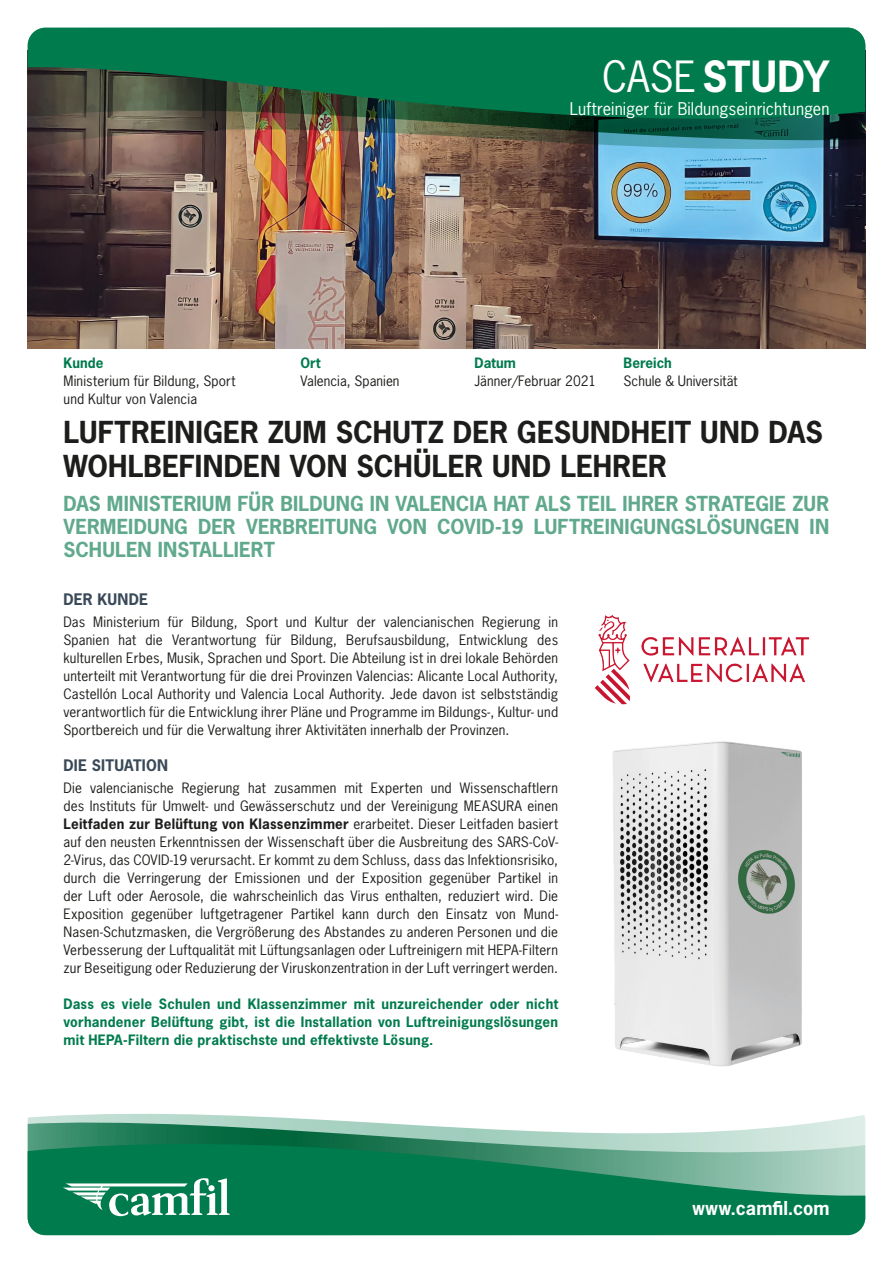
<style>
.page{position:relative;width:893px;height:1263px;background:#fff}
.page>*{position:absolute;margin:0;border:0;box-sizing:border-box;transform-origin:0 0}
.t1{font:700 40.5px "News Gothic Std";color:#fff}
.t2{font:700 28.5px/34.2px "News Gothic Std";letter-spacing:.005em;color:#1d1d1b}
.t3{font:700 19.5px/23.4px "News Gothic Std";color:#60a98d;text-align:justify}
.t4{font:700 18px "News Gothic Std";letter-spacing:.01em;color:#fff}
.t5{font:16.5px "News Gothic Std";letter-spacing:.005em;color:#fff}
.t6{font:700 15px "News Gothic Std";letter-spacing:.015em;color:#3a4958}
.t7{font:13.5px/18px "News Gothic Std";letter-spacing:.01em;color:#1d1d1b;text-align:justify}
.t8{font:700 13.5px/18px "News Gothic Std";letter-spacing:.015em;color:#007b4e;text-align:justify}
.s1{font-weight:400}
.s2{font-weight:700}
</style>
<div class="page">
<img style="left:28px;top:159px;width:837px;height:189px">
<img style="left:595px;top:615px;width:215px;height:90px">
<img style="left:612px;top:741px;width:190px;height:326px">
<img style="left:28px;top:148px;width:837px;height:11px">
<img style="left:28px;top:28px;width:837px;height:120px">
<svg style="left:28px;top:1115px;width:837px;height:120px;background:#409978"></svg>
<svg style="left:63px;top:1178px;width:167px;height:38px"></svg>
<div style="left:208px;top:1185px;width:7px;height:6px;background:#fff;border-radius:50%"></div>
<h1 class="t1" style="left:602px;top:50px;width:229px"><span class="s1">CASE</span> STUDY</h1>
<p class="t5" style="left:570px;top:98px;width:261px">Luftreiniger für Bildungseinrichtungen</p>
<p class="t8" style="left:63px;top:353px;width:41px">Kunde</p>
<p class="t7" style="left:63px;top:371px;width:174px">Ministerium für Bildung, Sport und Kultur von Valencia</p>
<p class="t8" style="left:301px;top:353px;width:22px">Ort</p>
<p class="t7" style="left:301px;top:371px;width:101px">Valencia, Spanien</p>
<p class="t8" style="left:475px;top:353px;width:43px">Datum</p>
<p class="t7" style="left:475px;top:371px;width:123px">Jänner/Februar 2021</p>
<p class="t8" style="left:624px;top:353px;width:50px">Bereich</p>
<p class="t7" style="left:624px;top:371px;width:115px">Schule &amp; Universität</p>
<p class="t2" style="left:63px;top:415px;width:761px">LUFTREINIGER ZUM SCHUTZ DER GESUNDHEIT UND DAS<br>WOHLBEFINDEN VON SCHÜLER UND LEHRER</p>
<p class="t3" style="left:63px;top:491px;width:767px">DAS MINISTERIUM FÜR BILDUNG IN VALENCIA HAT ALS TEIL IHRER STRATEGIE ZUR VERMEIDUNG DER VERBREITUNG VON COVID-19 LUFTREINIGUNGSLÖSUNGEN IN SCHULEN INSTALLIERT</p>
<p class="t6" style="left:63px;top:589px;width:86px">DER KUNDE</p>
<p class="t7" style="left:63px;top:613px;width:496px">Das Ministerium für Bildung, Sport und Kultur der valencianischen Regierung in Spanien hat die Verantwortung für Bildung, Berufsausbildung, Entwicklung des kulturellen Erbes, Musik, Sprachen und Sport. Die Abteilung ist in drei lokale Behörden unterteilt mit Verantwortung für die drei Provinzen Valencias: Alicante Local Authority, Castellón Local Authority und Valencia Local Authority. Jede davon ist selbstständig verantwortlich für die Entwicklung ihrer Pläne und Programme im Bildungs-, Kultur- und Sportbereich und für die Verwaltung ihrer Aktivitäten innerhalb der Provinzen.</p>
<p class="t6" style="left:63px;top:755px;width:106px">DIE SITUATION</p>
<p class="t7" style="left:63px;top:779px;width:496px">Die valencianische Regierung hat zusammen mit Experten und Wissenschaftlern des Instituts für Umwelt- und Gewässerschutz und der Vereinigung MEASURA einen <span class="s2">Leitfaden zur Belüftung von Klassenzimmer</span> erarbeitet. Dieser Leitfaden basiert auf den neusten Erkenntnissen der Wissenschaft über die Ausbreitung des SARS-CoV-2-Virus, das COVID-19 verursacht. Er kommt zu dem Schluss, dass das Infektionsrisiko, durch die Verringerung der Emissionen und der Exposition gegenüber Partikel in der Luft oder Aerosole, die wahrscheinlich das Virus enthalten, reduziert wird. Die Exposition gegenüber luftgetragener Partikel kann durch den Einsatz von Mund-Nasen-Schutzmasken, die Vergrößerung des Abstandes zu anderen Personen und die Verbesserung der Luftqualität mit Lüftungsanlagen oder Luftreinigern mit HEPA-Filtern zur Beseitigung oder Reduzierung der Viruskonzentration in der Luft verringert werden.</p>
<p class="t8" style="left:63px;top:995px;width:496px">Dass es viele Schulen und Klassenzimmer mit unzureichender oder nicht vorhandener Belüftung gibt, ist die Installation von Luftreinigungslösungen mit HEPA-Filtern die praktischste und effektivste Lösung.</p>
<h3 class="t4" style="left:692px;top:1196px;width:139px">www.camfil.com</h3>
</div>
